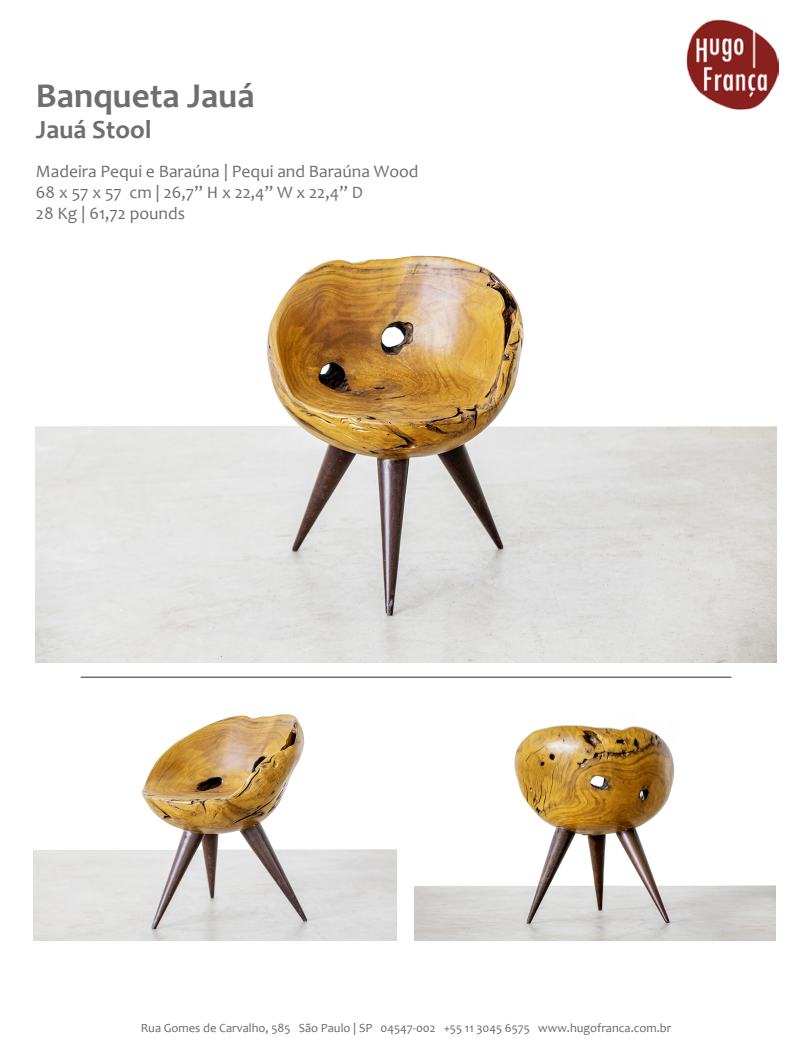
<style>
.page{position:relative;width:812px;height:1053px;background:#fff}
.page>*{position:absolute;margin:0;border:0;box-sizing:border-box;transform-origin:0 0}
.t1{font:700 35px "Candara";color:#6d6e71}
.t2{font:700 26.25px "Candara";color:#6d6e71}
.t3{font:17.5px/21px "Candara";color:#6d6e71}
.t4{font:12.5px "Candara";color:#67696b}
</style>
<div class="page">
<img style="left:686px;top:19px;width:92px;height:90px">
<hr style="left:81px;top:676px;width:650px;height:1px;background:#58595b">
<img style="left:36px;top:255px;width:739px;height:407px">
<img style="left:34px;top:714px;width:362px;height:226px">
<img style="left:414px;top:725px;width:361px;height:215px">
<h1 class="t1" style="left:36px;top:74px;width:220px">Banqueta Jauá</h1>
<h2 class="t2" style="left:36px;top:113px;width:117px">Jauá Stool</h2>
<p class="t3" style="left:36px;top:160px;width:384px">Madeira Pequi e Baraúna | Pequi and Baraúna Wood<br>68 x 57 x 57 cm | 26,7” H x 22,4” W x 22,4” D<br>28 Kg | 61,72 pounds</p>
<p class="t4" style="left:141px;top:1020px;width:532px">Rua Gomes de Carvalho, 585 São Paulo | SP 04547-002 +55 11 3045 6575 www.hugofranca.com.br</p>
</div>
